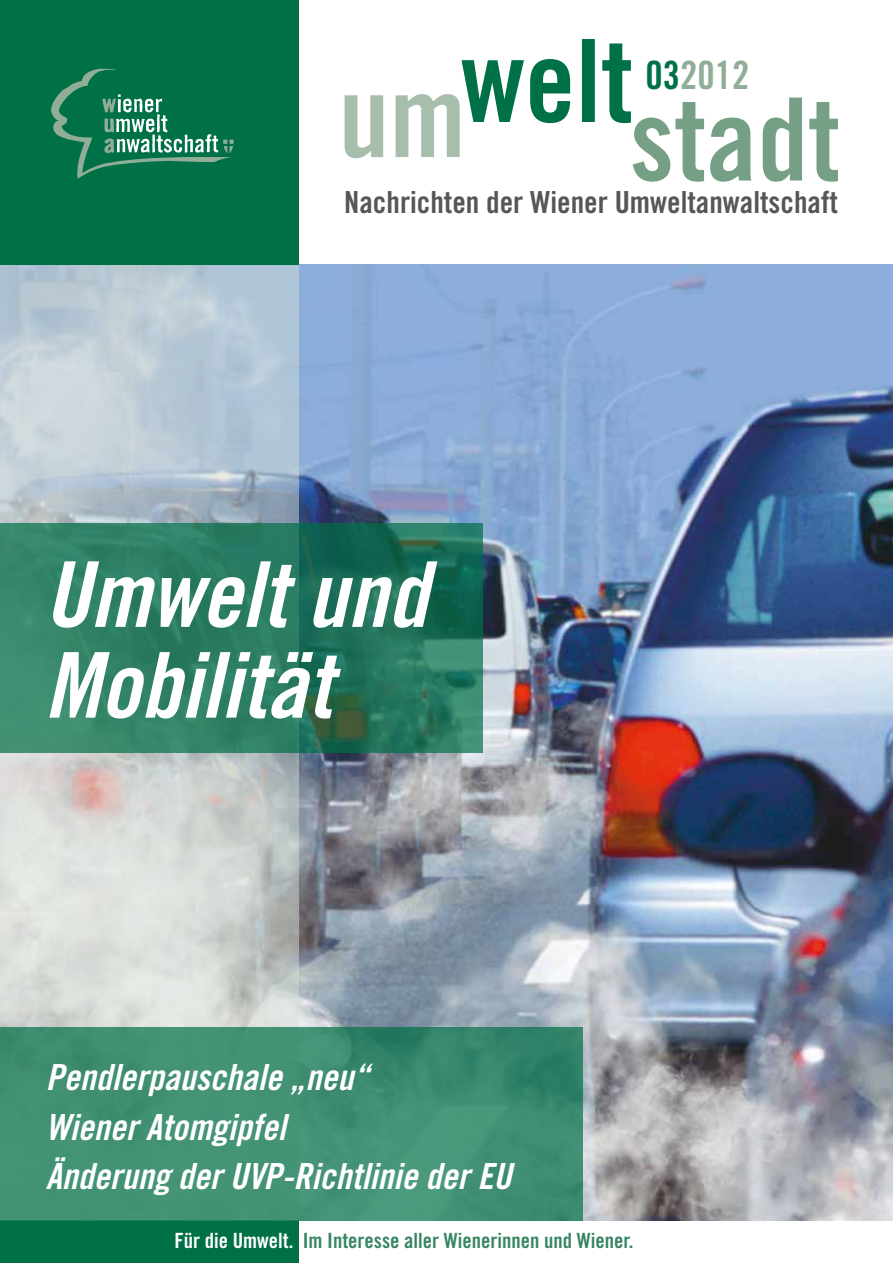
<style>
.page{position:relative;width:893px;height:1263px;background:#fff}
.page>*{position:absolute;margin:0;border:0;box-sizing:border-box;transform-origin:0 0}
.t1{font:90.75px/90.8px "Trade Gothic Bold Cond Twenty Obl";color:#fff}
.t2{font:39px "Trade Gothic Bold Cond Twenty";color:#90ae97}
.t3{font:36px/49.5px "Trade Gothic Bold Cond Twenty Obl";color:#fff}
.t4{font:30.45px "Trade Gothic Bold Cond Twenty";color:#565656}
.t5{font:21px "Trade Gothic Bold Cond Twenty";color:#378662}
.s1{color:#007046}
.s2{color:#fff}
</style>
<div class="page">
<img style="left:299px;top:264px;width:594px;height:956px">
<div style="left:0;top:1220px;width:299px;height:43px;background:#007046"></div>
<svg style="left:0;top:264px;width:299px;height:763px;background:#c6cfd3"></svg>
<svg style="left:0;top:1027px;width:583px;height:193px;background:#3f8f72"></svg>
<svg style="left:0;top:523px;width:483px;height:229px;background:#2a7b61"></svg>
<svg style="left:345px;top:95px;width:38px;height:63px"></svg>
<svg style="left:396px;top:60px;width:128px;height:97px"></svg>
<svg style="left:530px;top:59px;width:40px;height:64px"></svg>
<div style="left:582px;top:39px;width:13px;height:83px;background:#007046"></div>
<svg style="left:602px;top:44px;width:102px;height:138px"></svg>
<svg style="left:710px;top:118px;width:41px;height:64px"></svg>
<svg style="left:763px;top:98px;width:39px;height:84px"></svg>
<svg style="left:809px;top:102px;width:29px;height:80px"></svg>
<div style="left:0;top:0;width:299px;height:264px;background:#007046"></div>
<svg style="left:51px;top:69px;width:183px;height:110px"></svg>
<p class="t2" style="left:646px;top:51px;width:105px"><span class="s1">03</span>2012</p>
<p class="t4" style="left:344px;top:184px;width:495px">Nachrichten der Wiener Umweltanwaltschaft</p>
<h1 class="t1" style="left:45px;top:548px;width:385px">Umwelt und<br>Mobilität</h1>
<p class="t3" style="left:46px;top:1052px;width:467px">Pendlerpauschale „neu“<br>Wiener Atomgipfel<br>Änderung der UVP-Richtlinie der EU</p>
<p class="t5" style="left:174px;top:1228px;width:460px"><span class="s2">Für die Umwelt.</span> Im Interesse aller Wienerinnen und Wiener.</p>
</div>
